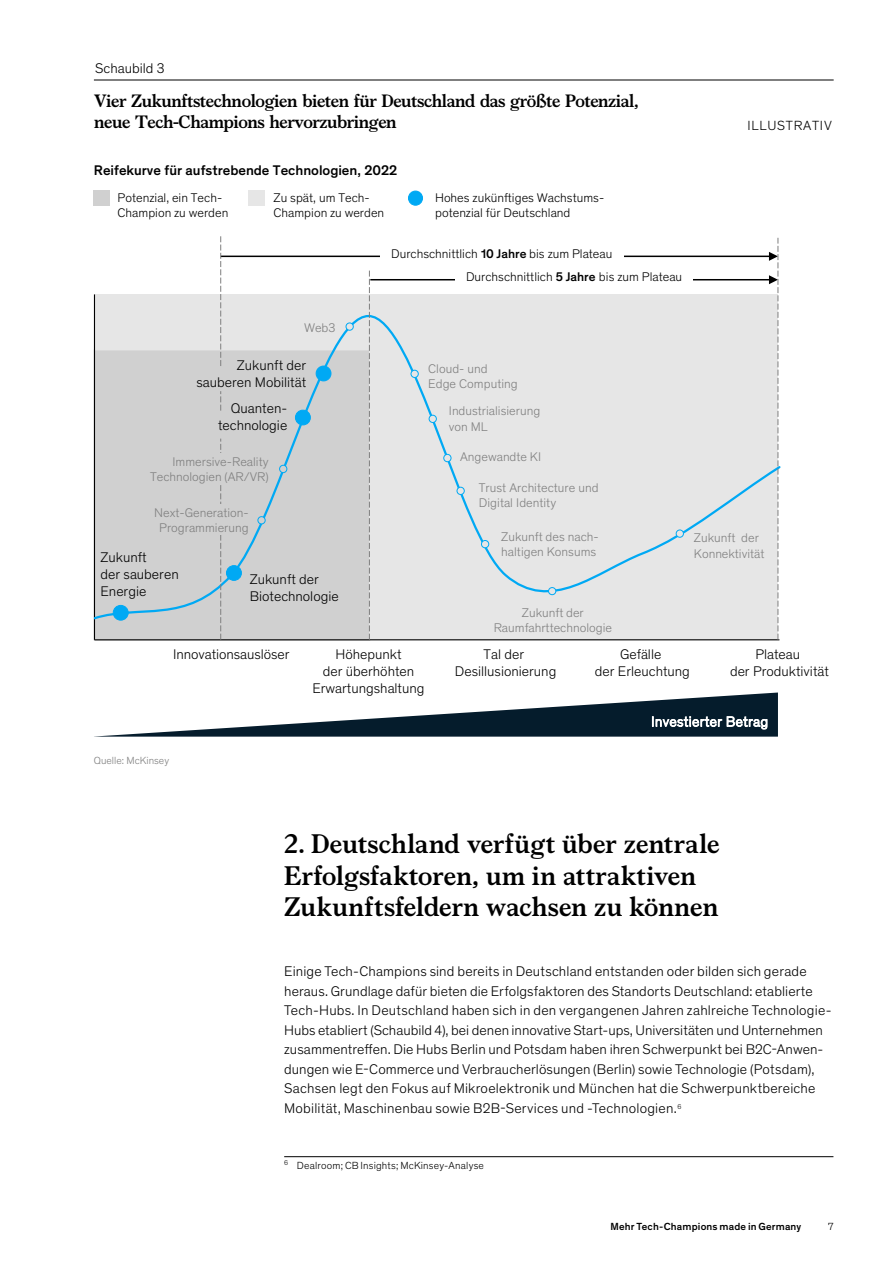
<style>
.page{position:relative;width:893px;height:1263px;background:#fff}
.page>*{position:absolute;margin:0;border:0;box-sizing:border-box;transform-origin:0 0}
.t1{font:700 27px/31.5px "Bower";letter-spacing:.005em;color:#000}
.t2{font:700 18px/21.6px "Bower";letter-spacing:-.025em;color:#000}
.t3{font:300 14.25px/17.1px "Mc Kinsey Sans";letter-spacing:.005em;color:#000;text-align:center}
.t4{font:500 14.25px "Mc Kinsey Sans";color:#000}
.t5{font:300 14.25px "Mc Kinsey Sans";letter-spacing:.025em;color:#fff}
.t6{font:300 13.5px "Mc Kinsey Sans";letter-spacing:.055em;color:#000}
.t7{font:300 12.75px/15.3px "Mc Kinsey Sans";color:#7f7f7f}
.t8{font:300 12.75px/15.3px "Mc Kinsey Sans";color:#000}
.t9{font:300 10.5px "Mc Kinsey Sans";letter-spacing:.015em;color:#000}
.t10{font:500 10.5px "Mc Kinsey Sans";letter-spacing:.015em;color:#000}
.t11{font:300 10.5px "Mc Kinsey Sans";color:#7f7f7f}
.s1{font-weight:500}
</style>
<div class="page">
<hr style="left:94px;top:80px;width:740px;height:1px;background:#000">
<div style="left:94px;top:294px;width:276px;height:346px;background:#e6e6e6"></div>
<div style="left:94px;top:350px;width:276px;height:290px;background:#d0d0d0"></div>
<div style="left:369px;top:294px;width:409px;height:346px;background:#e6e6e6"></div>
<hr style="left:94px;top:294px;width:1px;height:346px;background:#000">
<hr style="left:94px;top:639px;width:685px;height:1px;background:#000">
<svg style="left:94px;top:314px;width:687px;height:311px"></svg>
<svg style="left:94px;top:692px;width:684px;height:45px"></svg>
<div style="left:408px;top:191px;width:14px;height:14px;background:#00a9f4;border-radius:50%"></div>
<div style="left:408px;top:191px;width:15px;height:15px;border:1px solid #00a9f4;border-radius:50%"></div>
<div style="left:94px;top:190px;width:16px;height:16px;background:#d0d0d0"></div>
<div style="left:248px;top:190px;width:16px;height:16px;background:#e6e6e6"></div>
<div style="left:460px;top:449px;width:95px;height:15px;background:#e6e6e6"></div>
<div style="left:428px;top:360px;width:92px;height:31px;background:#e6e6e6"></div>
<div style="left:479px;top:479px;width:133px;height:31px;background:#e6e6e6"></div>
<div style="left:449px;top:403px;width:109px;height:30px;background:#e6e6e6"></div>
<div style="left:501px;top:528px;width:124px;height:31px;background:#e6e6e6"></div>
<div style="left:492px;top:604px;width:121px;height:31px;background:#e6e6e6"></div>
<hr style="left:370px;top:279px;width:400px;height:1px;background:#000">
<div style="left:455px;top:269px;width:238px;height:15px;background:#fff"></div>
<hr style="left:221px;top:256px;width:549px;height:1px;background:#000">
<div style="left:380px;top:245px;width:244px;height:16px;background:#fff"></div>
<div style="left:226px;top:566px;width:15px;height:14px;background:#00a9f4;border-radius:50%"></div>
<div style="left:226px;top:565px;width:16px;height:16px;border:1px solid #00a9f4;border-radius:50%"></div>
<div style="left:316px;top:366px;width:15px;height:15px;background:#00a9f4;border-radius:50%"></div>
<div style="left:316px;top:366px;width:15px;height:15px;border:1px solid #00a9f4;border-radius:50%"></div>
<div style="left:346px;top:323px;width:7px;height:7px;background:#e6e6e6;border-radius:50%"></div>
<div style="left:346px;top:323px;width:8px;height:8px;border:1px solid #00a9f4;border-radius:50%"></div>
<div style="left:411px;top:370px;width:7px;height:7px;background:#e6e6e6;border-radius:50%"></div>
<div style="left:411px;top:370px;width:8px;height:8px;border:1px solid #00a9f4;border-radius:50%"></div>
<div style="left:429px;top:415px;width:7px;height:7px;background:#e6e6e6;border-radius:50%"></div>
<div style="left:429px;top:415px;width:8px;height:8px;border:1px solid #00a9f4;border-radius:50%"></div>
<div style="left:444px;top:454px;width:7px;height:8px;background:#e6e6e6;border-radius:50%"></div>
<div style="left:443px;top:454px;width:8px;height:8px;border:1px solid #00a9f4;border-radius:50%"></div>
<div style="left:457px;top:487px;width:7px;height:7px;background:#e6e6e6;border-radius:50%"></div>
<div style="left:457px;top:487px;width:8px;height:8px;border:1px solid #00a9f4;border-radius:50%"></div>
<div style="left:481px;top:540px;width:8px;height:8px;background:#e6e6e6;border-radius:50%"></div>
<div style="left:481px;top:540px;width:8px;height:8px;border:1px solid #00a9f4;border-radius:50%"></div>
<div style="left:548px;top:588px;width:8px;height:7px;background:#e6e6e6;border-radius:50%"></div>
<div style="left:548px;top:587px;width:8px;height:8px;border:1px solid #00a9f4;border-radius:50%"></div>
<div style="left:676px;top:530px;width:7px;height:7px;background:#e6e6e6;border-radius:50%"></div>
<div style="left:676px;top:530px;width:8px;height:8px;border:1px solid #00a9f4;border-radius:50%"></div>
<div style="left:694px;top:530px;width:78px;height:31px;background:#e6e6e6"></div>
<svg style="left:220px;top:439px;width:1px;height:201px"></svg>
<div style="left:113px;top:605px;width:15px;height:15px;background:#00a9f4;border-radius:50%"></div>
<div style="left:113px;top:605px;width:16px;height:15px;border:1px solid #00a9f4;border-radius:50%"></div>
<div style="left:295px;top:410px;width:15px;height:15px;background:#00a9f4;border-radius:50%"></div>
<div style="left:295px;top:410px;width:16px;height:15px;border:1px solid #00a9f4;border-radius:50%"></div>
<div style="left:141px;top:504px;width:108px;height:31px;background:#d0d0d0"></div>
<div style="left:133px;top:453px;width:136px;height:31px;background:#d0d0d0"></div>
<div style="left:258px;top:517px;width:7px;height:7px;background:#d0d0d0;border-radius:50%"></div>
<div style="left:258px;top:516px;width:8px;height:8px;border:1px solid #00a9f4;border-radius:50%"></div>
<div style="left:280px;top:465px;width:7px;height:8px;background:#d0d0d0;border-radius:50%"></div>
<div style="left:279px;top:465px;width:8px;height:8px;border:1px solid #00a9f4;border-radius:50%"></div>
<svg style="left:369px;top:270px;width:1px;height:370px"></svg>
<svg style="left:769px;top:238px;width:10px;height:402px"></svg>
<svg style="left:220px;top:236px;width:1px;height:130px"></svg>
<svg style="left:220px;top:391px;width:1px;height:20px"></svg>
<hr style="left:284px;top:1156px;width:549px;height:1px;background:#000">
<p class="t3" style="left:95px;top:59px;width:71px">Schaubild 3</p>
<p class="t2" style="left:94px;top:88px;width:546px">Vier Zukunftstechnologien bieten für Deutschland das größte Potenzial, neue Tech-Champions hervorzubringen</p>
<p class="t4" style="left:94px;top:160px;width:305px">Reifekurve für aufstrebende Technologien, 2022</p>
<p class="t8" style="left:435px;top:190px;width:171px">Hohes zukünftiges Wachstums&shy;potenzial für Deutschland</p>
<p class="t8" style="left:118px;top:189px;width:112px">Potenzial, ein Tech-<br>Champion zu werden</p>
<p class="t8" style="left:274px;top:189px;width:112px">Zu spät, um Tech-<br>Champion zu werden</p>
<p class="t8" style="left:391px;top:245px;width:223px">Durchschnittlich <span class="s1">10 Jahre</span> bis zum Plateau</p>
<p class="t8" style="left:466px;top:269px;width:218px">Durchschnittlich <span class="s1">5 Jahre</span> bis zum Plateau</p>
<p class="t6" style="left:747px;top:116px;width:86px">ILLUSTRATIV</p>
<p class="t7" style="left:304px;top:319px;width:33px">Web3</p>
<p class="t3" style="left:196px;top:356px;width:111px;text-align:right">Zukunft der sauberen Mobilität</p>
<p class="t3" style="left:218px;top:399px;width:71px;text-align:right">Quanten&shy;technologie</p>
<p class="t7" style="left:150px;top:453px;width:120px;text-align:right">Immersive-Reality<br>Technologien (AR/VR)</p>
<p class="t7" style="left:154px;top:504px;width:96px;text-align:center">Next-Generation-<br>Programmierung</p>
<p class="t3" style="left:101px;top:547px;width:80px;text-align:left">Zukunft<br>der sauberen<br>Energie</p>
<p class="t3" style="left:250px;top:570px;width:91px;text-align:left">Zukunft der<br>Biotechnologie</p>
<p class="t7" style="left:428px;top:360px;width:91px">Cloud- und<br>Edge Computing</p>
<p class="t7" style="left:449px;top:403px;width:93px">Industrialisierung von ML</p>
<p class="t7" style="left:460px;top:449px;width:82px">Angewandte KI</p>
<p class="t7" style="left:479px;top:479px;width:121px">Trust Architecture und<br>Digital Identity</p>
<p class="t7" style="left:501px;top:528px;width:99px">Zukunft des nach&shy;haltigen Konsums</p>
<p class="t7" style="left:494px;top:604px;width:120px;text-align:center">Zukunft der<br>Raumfahrttechnologie</p>
<p class="t7" style="left:694px;top:530px;width:72px">Zukunft der<br>Konnektivität</p>
<p class="t3" style="left:173px;top:644px;width:118px">Innovationsauslöser</p>
<p class="t3" style="left:595px;top:644px;width:97px">Gefälle<br>der Erleuchtung</p>
<p class="t3" style="left:312px;top:644px;width:114px">Höhepunkt<br>der überhöhten<br>Erwartungshaltung</p>
<p class="t3" style="left:730px;top:644px;width:100px">Plateau<br>der Produktivität</p>
<p class="t3" style="left:455px;top:644px;width:103px">Tal der<br>Desillusionierung</p>
<p class="t11" style="left:94px;top:753px;width:77px">Quelle: McKinsey</p>
<p class="t5" style="left:651px;top:712px;width:118px">Investierter Betrag</p>
<h1 class="t1" style="left:284px;top:826px;width:437px">2. Deutschland verfügt über zentrale<br>Erfolgsfaktoren, um in attraktiven<br>Zukunftsfeldern wachsen zu können</h1>
<p class="t3" style="left:284px;top:961px;width:547px;line-height:19.5px;text-align:left">Einige Tech-Champions sind bereits in Deutschland entstanden oder bilden sich gerade heraus. Grundlage dafür bieten die Erfolgsfaktoren des Standorts Deutschland: etablierte Tech-Hubs. In Deutschland haben sich in den vergangenen Jahren zahlreiche Technologie-Hubs etabliert (Schaubild 4), bei denen innovative Start-ups, Universitäten und Unternehmen zusammentreffen. Die Hubs Berlin und Potsdam haben ihren Schwerpunkt bei B2C-Anwen-- dungen wie E-Commerce und Verbraucherlösungen (Berlin) sowie Technologie (Potsdam), Sachsen legt den Fokus auf Mikroelektronik und München hat die Schwerpunktbereiche Mobilität, Maschinenbau sowie B2B-Services und -Technologien.<sup>6</sup></p>
<p class="t9" style="left:284px;top:1158px;width:201px"><sup>6</sup> Dealroom; CB Insights; McKinsey-Analyse</p>
<p class="t10" style="left:610px;top:1218px;width:192px">Mehr Tech-Champions made in Germany</p>
<p class="t9" style="left:828px;top:1219px;width:7px">7</p>
</div>
